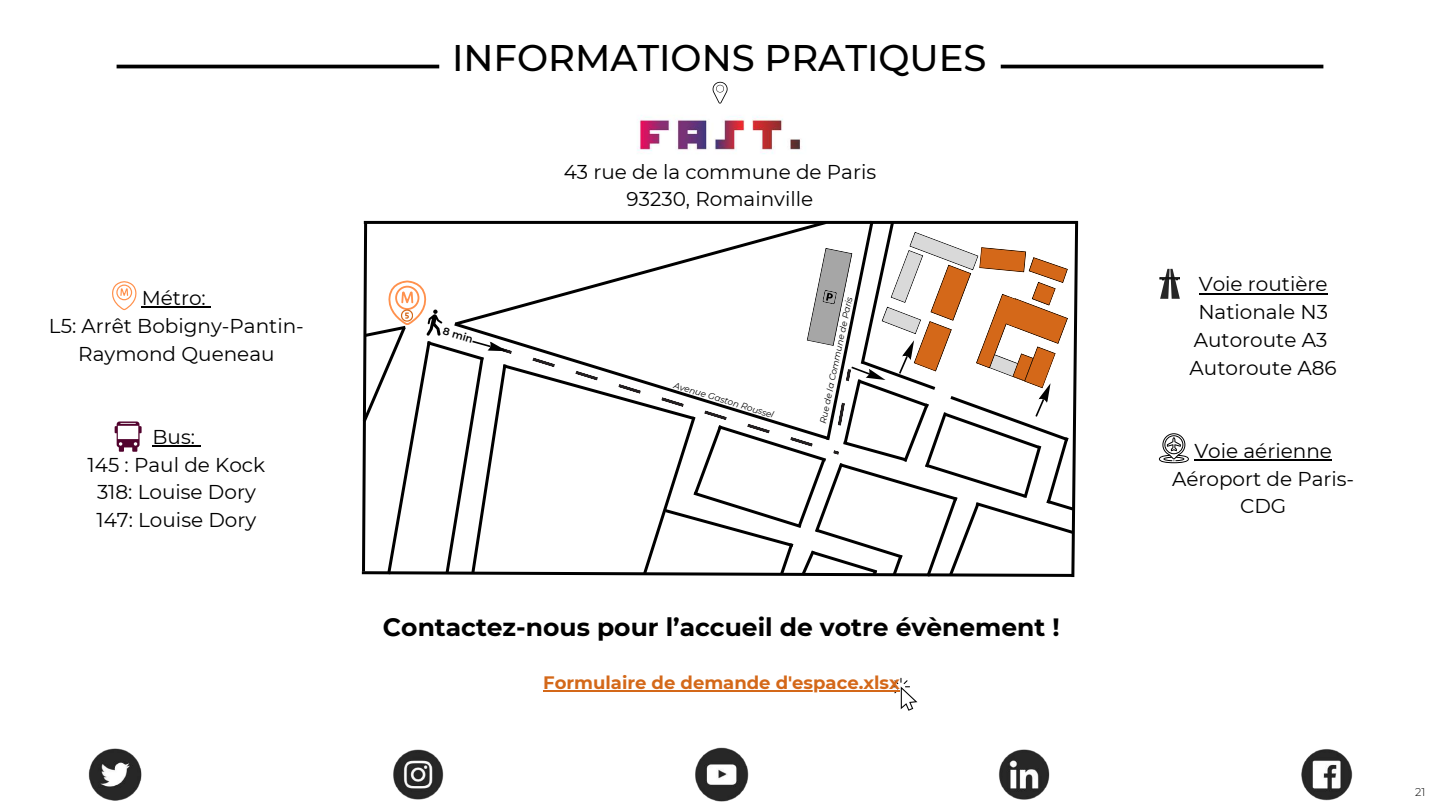
<style>
.page{position:relative;width:1440px;height:810px;background:#fff}
.page>*{position:absolute;margin:0;border:0;box-sizing:border-box;transform-origin:0 0}
.t1{font:500 37px "Montserrat";color:#000}
.t2{font:700 25px "Montserrat";color:#000}
.t3{font:20px/27.8px "Montserrat";color:#000;text-align:center}
.t4{font:700 18px "Montserrat";color:#d46819}
.t5{font:300 11.2px "Montserrat";color:#000}
.t6{font:600 10.4px "Montserrat";color:#000}
.t7{font:italic 8.8px "Montserrat";color:#000}
</style>
<div class="page">
<hr style="left:142px;top:307px;width:64px;height:1px;background:#000">
<hr style="left:153px;top:445px;width:42px;height:2px;background:#000">
<svg style="left:112px;top:281px;width:25px;height:29px"></svg>
<svg style="left:115px;top:421px;width:27px;height:30px"></svg>
<hr style="left:1199px;top:293px;width:129px;height:1px;background:#000">
<hr style="left:1194px;top:459px;width:138px;height:2px;background:#000">
<svg style="left:1159px;top:433px;width:30px;height:30px"></svg>
<svg style="left:1160px;top:269px;width:20px;height:30px"></svg>
<svg style="left:713px;top:82px;width:15px;height:22px"></svg>
<img style="left:88px;top:748px;width:54px;height:53px">
<img style="left:998px;top:749px;width:52px;height:51px">
<img style="left:393px;top:749px;width:51px;height:51px">
<img style="left:1301px;top:749px;width:52px;height:52px">
<img style="left:695px;top:747px;width:54px;height:55px">
<hr style="left:1001px;top:65px;width:322px;height:3px;background:#000">
<hr style="left:117px;top:65px;width:322px;height:3px;background:#000">
<svg style="left:892px;top:678px;width:25px;height:33px"></svg>
<hr style="left:543px;top:690px;width:357px;height:2px;background:#d46819">
<img style="left:637px;top:115px;width:164px;height:39px">
<svg style="left:361px;top:220px;width:718px;height:358px"></svg>
<p class="t3" style="left:49px;top:284px;width:256px">Métro:<br>L5: Arrêt Bobigny-Pantin-<br>Raymond Queneau</p>
<p class="t3" style="left:88px;top:423px;width:179px">Bus:<br>145 : Paul de Kock<br>318: Louise Dory<br>147: Louise Dory</p>
<h1 class="t1" style="left:452px;top:35px;width:536px">INFORMATIONS PRATIQUES</h1>
<p class="t6" style="left:445px;top:325px;width:32px;rotate:16deg">8 min</p>
<p class="t3" style="left:564px;top:158px;width:314px">43 rue de la commune de Paris<br>93230, Romainville</p>
<p class="t7" style="left:676px;top:380px;width:106px;rotate:17deg">Avenue Gaston Roussel</p>
<p class="t7" style="left:817px;top:423px;width:131px;rotate:-78deg">Rue de la Commune de Paris</p>
<p class="t2" style="left:383px;top:612px;width:678px">Contactez-nous pour l’accueil de votre évènement !</p>
<p class="t4" style="left:543px;top:672px;width:358px">Formulaire de demande d'espace.xlsx</p>
<p class="t3" style="left:1190px;top:270px;width:149px">Voie routière<br>Nationale N3<br>Autoroute A3<br>Autoroute A86</p>
<p class="t3" style="left:1172px;top:437px;width:184px">Voie aérienne<br>Aéroport de Paris-<br>CDG</p>
<p class="t5" style="left:1415px;top:785px;width:12px">21</p>
</div>
